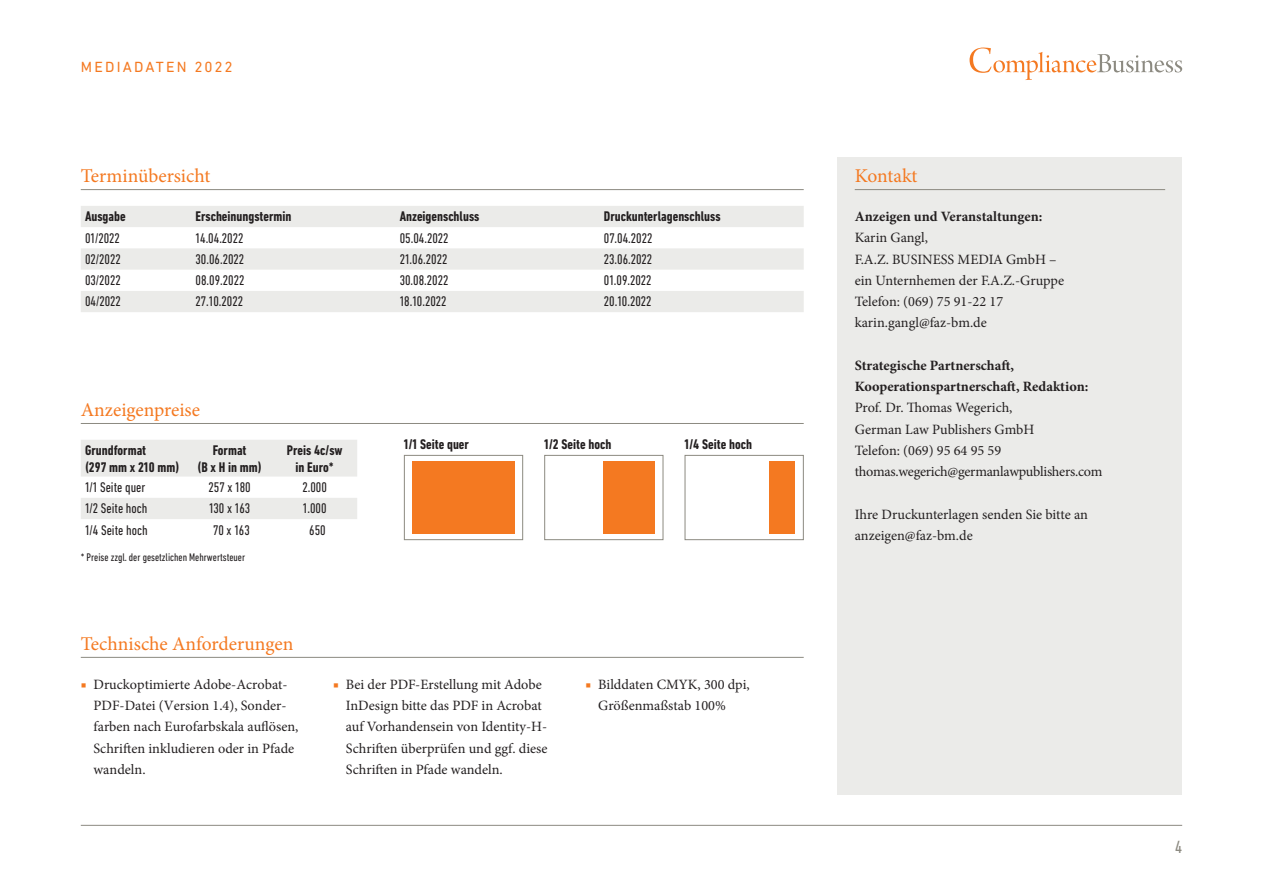
<style>
.page{position:relative;width:1263px;height:893px;background:#fff}
.page>*{position:absolute;margin:0;border:0;box-sizing:border-box;transform-origin:0 0}
.t1{font:19.5px "Minion Pro";color:#f47921}
.t2{font:condensed 18px "DIN Next";color:#8c8a81}
.t3{font:15px "DIN Next";letter-spacing:.15em;color:#f47921}
.t4{font:14.25px/21.3px "Minion Pro";color:#231f20}
.t5{font:condensed 14.25px "DIN Next";color:#231f20}
.t6{font:700 condensed 14.25px/17px "DIN Next";color:#231f20;text-align:center}
.t7{font:700 14.25px/21.3px "Minion Pro";color:#231f20}
.t8{font:condensed 11.25px "DIN Next";color:#231f20}
.s1{color:#f47921}
</style>
<div class="page">
<hr style="left:81px;top:825px;width:1101px;height:1px;background:#8c8a81">
<svg style="left:969px;top:48px;width:213px;height:32px"></svg>
<hr style="left:81px;top:189px;width:723px;height:1px;background:#8c8a81">
<svg style="left:81px;top:206px;width:723px;height:106px;fill:#ebebe9"></svg>
<hr style="left:81px;top:423px;width:723px;height:1px;background:#8c8a81">
<svg style="left:81px;top:440px;width:276px;height:79px"></svg>
<hr style="left:81px;top:657px;width:723px;height:1px;background:#8c8a81">
<div style="left:404px;top:455px;width:119px;height:85px;background:#fff;border:1px solid #8c8a81"></div>
<div style="left:412px;top:461px;width:102px;height:73px;background:#f47921"></div>
<div style="left:838px;top:157px;width:344px;height:638px;background:#ebebe9"></div>
<hr style="left:855px;top:189px;width:310px;height:1px;background:#8c8a81">
<div style="left:544px;top:455px;width:119px;height:85px;background:#fff;border:1px solid #8c8a81"></div>
<div style="left:604px;top:461px;width:51px;height:73px;background:#f47921"></div>
<div style="left:685px;top:455px;width:119px;height:85px;background:#fff;border:1px solid #8c8a81"></div>
<div style="left:770px;top:461px;width:25px;height:73px;background:#f47921"></div>
<p class="t3" style="left:81px;top:59px;width:153px">MEDIADATEN 2022</p>
<h1 class="t1" style="left:81px;top:163px;width:131px">Terminübersicht</h1>
<p class="t6" style="left:85px;top:208px;width:42px">Ausgabe</p>
<p class="t6" style="left:196px;top:208px;width:97px">Erscheinungstermin</p>
<p class="t6" style="left:400px;top:208px;width:81px">Anzeigenschluss</p>
<p class="t6" style="left:604px;top:208px;width:118px">Druckunterlagenschluss</p>
<p class="t5" style="left:85px;top:230px;width:36px">01/2022</p>
<p class="t5" style="left:196px;top:230px;width:49px">14.04.2022</p>
<p class="t5" style="left:400px;top:230px;width:50px">05.04.2022</p>
<p class="t5" style="left:604px;top:230px;width:50px">07.04.2022</p>
<p class="t5" style="left:85px;top:251px;width:37px">02/2022</p>
<p class="t5" style="left:196px;top:251px;width:50px">30.06.2022</p>
<p class="t5" style="left:400px;top:251px;width:49px">21.06.2022</p>
<p class="t5" style="left:604px;top:251px;width:50px">23.06.2022</p>
<p class="t5" style="left:85px;top:272px;width:37px">03/2022</p>
<p class="t5" style="left:196px;top:272px;width:50px">08.09.2022</p>
<p class="t5" style="left:400px;top:272px;width:50px">30.08.2022</p>
<p class="t5" style="left:604px;top:272px;width:49px">01.09.2022</p>
<p class="t5" style="left:85px;top:294px;width:37px">04/2022</p>
<p class="t5" style="left:196px;top:294px;width:49px">27.10.2022</p>
<p class="t5" style="left:400px;top:294px;width:48px">18.10.2022</p>
<p class="t5" style="left:604px;top:294px;width:49px">20.10.2022</p>
<h1 class="t1" style="left:81px;top:397px;width:121px">Anzeigenpreise</h1>
<p class="t6" style="left:85px;top:442px;width:96px;text-align:left">Grundformat<br>(297 mm x 210 mm)</p>
<p class="t6" style="left:197px;top:442px;width:66px">Format<br>(B x H in mm)</p>
<p class="t6" style="left:287px;top:442px;width:57px">Preis 4c/sw in Euro*</p>
<p class="t5" style="left:85px;top:479px;width:62px">1/1 Seite quer</p>
<p class="t5" style="left:209px;top:479px;width:44px">257 x 180</p>
<p class="t5" style="left:302px;top:479px;width:26px">2.000</p>
<p class="t5" style="left:85px;top:500px;width:64px">1/2 Seite hoch</p>
<p class="t5" style="left:209px;top:500px;width:43px">130 x 163</p>
<p class="t5" style="left:303px;top:500px;width:25px">1.000</p>
<p class="t5" style="left:85px;top:522px;width:64px">1/4 Seite hoch</p>
<p class="t5" style="left:213px;top:522px;width:38px">70 x 163</p>
<p class="t5" style="left:309px;top:522px;width:18px">650</p>
<p class="t8" style="left:81px;top:551px;width:166px">* Preise zzgl. der gesetzlichen Mehrwertsteuer</p>
<p class="t6" style="left:404px;top:436px;width:67px">1/1 Seite quer</p>
<p class="t6" style="left:544px;top:436px;width:69px">1/2 Seite hoch</p>
<p class="t6" style="left:685px;top:436px;width:69px">1/4 Seite hoch</p>
<h1 class="t1" style="left:81px;top:631px;width:214px">Technische Anforderungen</h1>
<p class="t4" style="left:94px;top:674px;width:206px;text-indent:-13px"><span class="s1">■</span> Druckoptimierte Adobe-Acrobat-<br>PDF-Datei (Version 1.4), Sonder&shy;farben nach Eurofarbskala auflösen,<br>Schriften inkludieren oder in Pfade wandeln.</p>
<p class="t4" style="left:346px;top:674px;width:203px;text-indent:-13px"><span class="s1">■</span> Bei der PDF-Erstellung mit Adobe InDesign bitte das PDF in Acrobat auf Vorhandensein von Identity-H-Schriften überprüfen und ggf. diese Schriften in Pfade wandeln.</p>
<p class="t4" style="left:598px;top:674px;width:153px;text-indent:-13px"><span class="s1">■</span> Bilddaten CMYK, 300 dpi,<br>Größenmaßstab 100%</p>
<h1 class="t1" style="left:855px;top:163px;width:64px">Kontakt</h1>
<p class="t7" style="left:855px;top:206px;width:189px">Anzeigen und Veranstaltungen:</p>
<p class="t4" style="left:855px;top:227px;width:211px">Karin Gangl,<br>F.A.Z. BUSINESS MEDIA GmbH – ein Unternhemen der F.A.Z.-Gruppe<br>Telefon: (069) 75 91-22 17 karin.gangl@faz-bm.de</p>
<p class="t7" style="left:855px;top:355px;width:235px">Strategische Partnerschaft,<br>Kooperationspartnerschaft, Redaktion:</p>
<p class="t4" style="left:855px;top:397px;width:249px">Prof. Dr. Thomas Wegerich,<br>German Law Publishers GmbH<br>Telefon: (069) 95 64 95 59 thomas.wegerich@germanlawpublishers.com</p>
<p class="t4" style="left:855px;top:504px;width:235px">Ihre Druckunterlagen senden Sie bitte an anzeigen@faz-bm.de</p>
<p class="t2" style="left:1175px;top:837px;width:8px">4</p>
</div>
